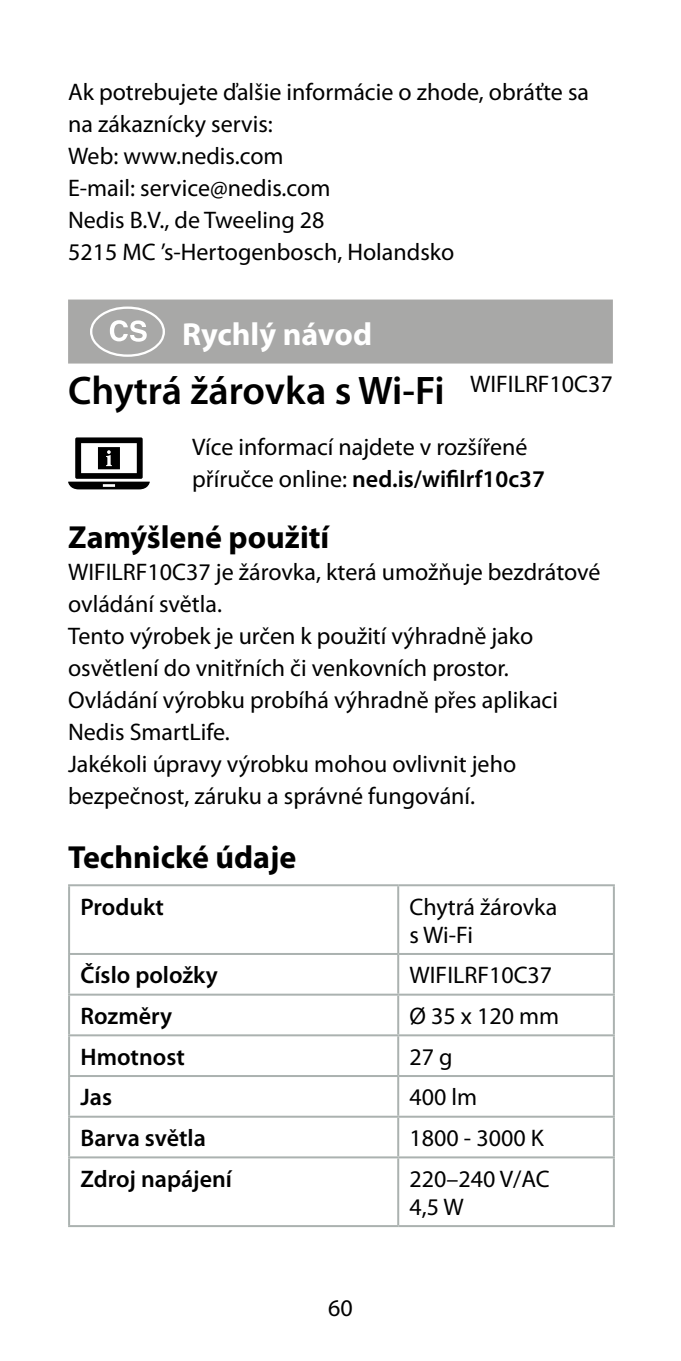
<style>
.page{position:relative;width:681px;height:1361px;background:#fff}
.page>*{position:absolute;margin:0;border:0;box-sizing:border-box;transform-origin:0 0}
.t1{font:72px "manualise countrycodes";color:#fff}
.t2{font:600 40px "Myriad Pro";letter-spacing:-.005em;color:#000}
.t3{font:700 32px "Myriad Pro";color:#000}
.t4{font:700 32px "Myriad Pro";color:#fff}
.t5{font:24px/32px "Myriad Pro";color:#000}
.t6{font:600 24px "Myriad Pro";color:#000}
.s1{font-weight:600}
</style>
<div class="page">
<div style="left:68px;top:299px;width:544px;height:64px;background:#a8a8a7"></div>
<svg style="left:68px;top:437px;width:82px;height:52px"></svg>
<hr style="left:68px;top:884px;width:330px;height:2px;background:#abb2b0">
<hr style="left:68px;top:886px;width:2px;height:67px;background:#abb2b0">
<hr style="left:398px;top:884px;width:216px;height:2px;background:#abb2b0">
<hr style="left:397px;top:886px;width:2px;height:67px;background:#abb2b0">
<hr style="left:612px;top:886px;width:2px;height:67px;background:#abb2b0">
<hr style="left:68px;top:953px;width:330px;height:2px;background:#abb2b0">
<hr style="left:68px;top:955px;width:2px;height:38px;background:#abb2b0">
<hr style="left:398px;top:953px;width:216px;height:2px;background:#abb2b0">
<hr style="left:397px;top:955px;width:2px;height:38px;background:#abb2b0">
<hr style="left:612px;top:955px;width:2px;height:38px;background:#abb2b0">
<hr style="left:68px;top:993px;width:330px;height:2px;background:#abb2b0">
<hr style="left:68px;top:995px;width:2px;height:39px;background:#abb2b0">
<hr style="left:398px;top:993px;width:216px;height:2px;background:#abb2b0">
<hr style="left:397px;top:995px;width:2px;height:39px;background:#abb2b0">
<hr style="left:612px;top:995px;width:2px;height:39px;background:#abb2b0">
<hr style="left:68px;top:1034px;width:330px;height:2px;background:#abb2b0">
<hr style="left:68px;top:1036px;width:2px;height:39px;background:#abb2b0">
<hr style="left:398px;top:1034px;width:216px;height:2px;background:#abb2b0">
<hr style="left:397px;top:1036px;width:2px;height:39px;background:#abb2b0">
<hr style="left:612px;top:1036px;width:2px;height:39px;background:#abb2b0">
<hr style="left:68px;top:1075px;width:330px;height:2px;background:#abb2b0">
<hr style="left:68px;top:1077px;width:2px;height:38px;background:#abb2b0">
<hr style="left:398px;top:1075px;width:216px;height:2px;background:#abb2b0">
<hr style="left:397px;top:1077px;width:2px;height:38px;background:#abb2b0">
<hr style="left:612px;top:1077px;width:2px;height:38px;background:#abb2b0">
<hr style="left:68px;top:1115px;width:330px;height:2px;background:#abb2b0">
<hr style="left:68px;top:1117px;width:2px;height:39px;background:#abb2b0">
<hr style="left:398px;top:1115px;width:216px;height:2px;background:#abb2b0">
<hr style="left:397px;top:1117px;width:2px;height:39px;background:#abb2b0">
<hr style="left:612px;top:1117px;width:2px;height:39px;background:#abb2b0">
<hr style="left:68px;top:1156px;width:330px;height:2px;background:#abb2b0">
<hr style="left:68px;top:1158px;width:2px;height:67px;background:#abb2b0">
<hr style="left:398px;top:1156px;width:216px;height:2px;background:#abb2b0">
<hr style="left:397px;top:1158px;width:2px;height:67px;background:#abb2b0">
<hr style="left:612px;top:1158px;width:2px;height:67px;background:#abb2b0">
<hr style="left:68px;top:1225px;width:330px;height:2px;background:#abb2b0">
<hr style="left:398px;top:1225px;width:216px;height:2px;background:#abb2b0">
<p class="t5" style="left:68px;top:76px;width:522px">Ak potrebujete ďalšie informácie o zhode, obráťte sa na zákaznícky servis:<br>Web: www.nedis.com<br>E-mail: service@nedis.com<br>Nedis B.V., de Tweeling 28<br>5215 MC ’s-Hertogenbosch, Holandsko</p>
<h1 class="t1" style="left:79px;top:290px;width:97px">l</h1>
<h3 class="t4" style="left:182px;top:313px;width:191px">Rychlý návod</h3>
<h2 class="t2" style="left:68px;top:365px;width:546px">Chytrá žárovka s Wi-Fi <sup>WIFILRF10C37</sup></h2>
<p class="t5" style="left:192px;top:431px;width:354px">Více informací najdete v rozšířené příručce online: <span class="s1">ned.is/wifilrf10c37</span></p>
<h3 class="t3" style="left:68px;top:516px;width:262px">Zamýšlené použití</h3>
<p class="t5" style="left:68px;top:556px;width:534px">WIFILRF10C37 je žárovka, která umožňuje bezdrátové ovládání světla.<br>Tento výrobek je určen k použití výhradně jako osvětlení do vnitřních či venkovních prostor.<br>Ovládání výrobku probíhá výhradně přes aplikaci Nedis SmartLife.<br>Jakékoli úpravy výrobku mohou ovlivnit jeho bezpečnost, záruku a správné fungování.</p>
<h3 class="t3" style="left:68px;top:836px;width:230px">Technické údaje</h3>
<p class="t6" style="left:80px;top:891px;width:85px">Produkt</p>
<p class="t5" style="left:409px;top:892px;width:149px;line-height:28px">Chytrá žárovka s Wi-Fi</p>
<p class="t6" style="left:80px;top:960px;width:139px">Číslo položky</p>
<p class="t5" style="left:409px;top:959px;width:144px">WIFILRF10C37</p>
<p class="t6" style="left:80px;top:1000px;width:93px">Rozměry</p>
<p class="t5" style="left:409px;top:999px;width:151px">Ø 35 x 120 mm</p>
<p class="t6" style="left:80px;top:1041px;width:106px">Hmotnost</p>
<p class="t5" style="left:409px;top:1040px;width:45px">27 g</p>
<p class="t6" style="left:80px;top:1082px;width:33px">Jas</p>
<p class="t5" style="left:409px;top:1081px;width:69px">400 lm</p>
<p class="t6" style="left:80px;top:1122px;width:127px">Barva světla</p>
<p class="t5" style="left:409px;top:1121px;width:136px">1800 - 3000 K</p>
<p class="t6" style="left:80px;top:1163px;width:153px">Zdroj napájení</p>
<p class="t5" style="left:409px;top:1164px;width:141px;line-height:28px">220–240 V/AC<br>4,5 W</p>
<p class="t5" style="left:328px;top:1292px;width:26px">60</p>
</div>
